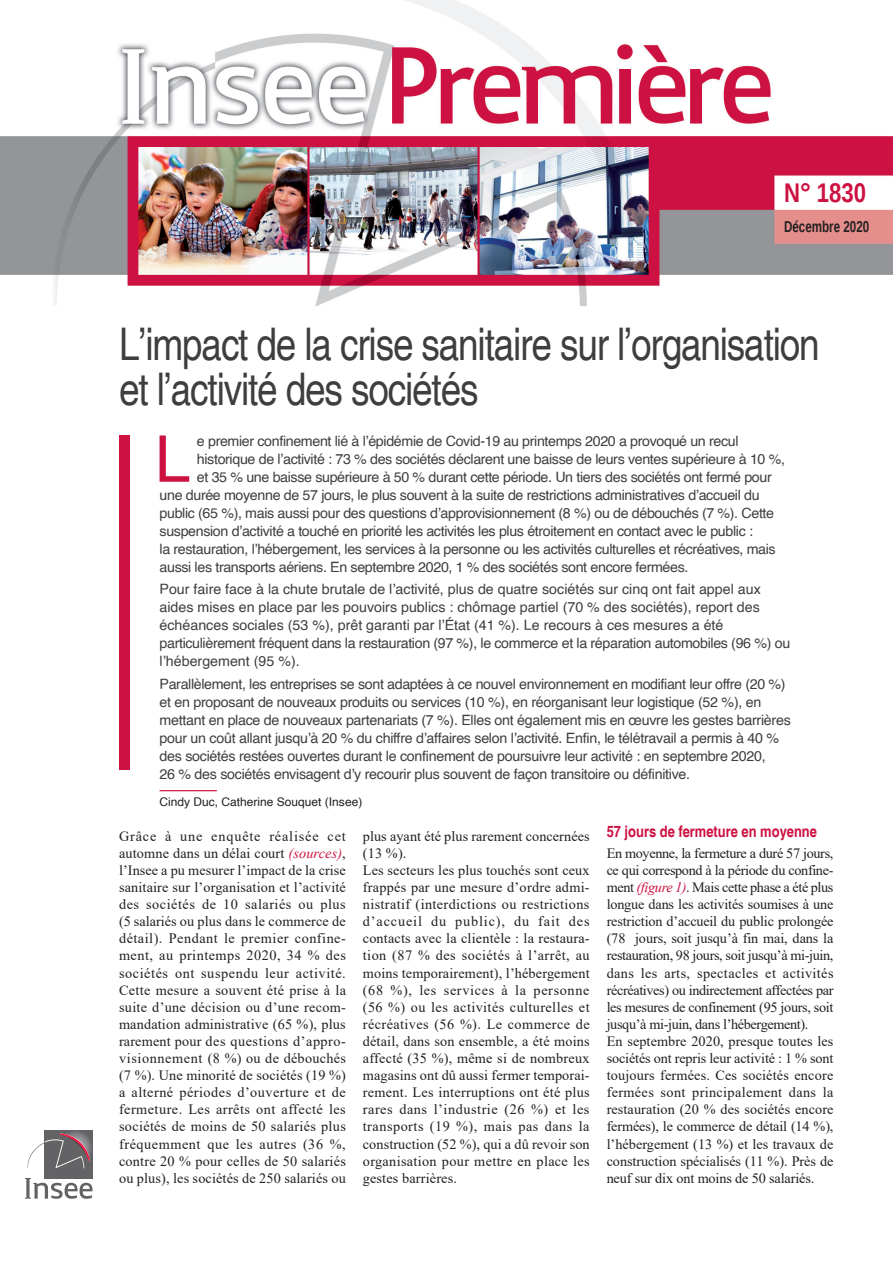
<style>
.page{position:relative;width:893px;height:1263px;background:#fff}
.page>*{position:absolute;margin:0;border:0;box-sizing:border-box;transform-origin:0 0}
.INSEE_Chapo_Lettrine{font:64.5px "Helvetica";color:#cd1141}
.INSEE_Texte_Titre{font:condensed 45px/45px "Helvetica";letter-spacing:-.025em;color:#3e3e3f}
.t1{font:700 27px "Liberation Sans Narrow";color:#cd1141}
.INSEE_InterNLig{font:700 condensed 15.75px "Helvetica";color:#cd1141}
.t2{font:700 15.75px "Liberation Sans Narrow";color:#231f20;scale:.9 1}
.INSEE_Body_texte{font:14.25px/17.1px "Times New Roman";letter-spacing:.005em;color:#231f20;text-align:justify}
.INSEE_Chapo_Lettrine-2{font:14.25px "Helvetica";letter-spacing:-.025em;color:#3e3e3f}
.INSEE_Chapo{font:14.25px/18px "Helvetica";letter-spacing:-.02em;color:#3e3e3f}
.INSEE_Chapo-2{font:14.25px/18px "Helvetica";color:#3e3e3f}
.INSEE_Auteur{font:12px "Helvetica";color:#231f20}
.s1{font-style:italic;color:#cd1141}
</style>
<div class="page">
<img style="left:45px;top:1131px;width:47px;height:2px">
<svg style="left:25px;top:1133px;width:68px;height:66px"></svg>
<img style="left:0;top:0;width:893px;height:307px">
<hr style="left:160px;top:790px;width:57px;height:1px;background:#cd1141">
<div style="left:119px;top:435px;width:11px;height:335px;background:#cd1141"></div>
<h3 class="t1" style="left:784px;top:174px;width:84px">N° 1830</h3>
<p class="t2" style="left:784px;top:216px;width:96px">Décembre 2020</p>
<p class="INSEE_Texte_Titre" style="left:119px;top:322px;width:702px">L’impact de la crise sanitaire sur l’organisation et l’activité des sociétés</p>
<p class="INSEE_Chapo_Lettrine" style="left:155px;top:409px;width:37px">L</p>
<p class="INSEE_Chapo_Lettrine-2" style="left:197px;top:430px;width:543px">e premier confinement lié à l’épidémie de Covid-19 au printemps 2020 a provoqué un recul</p>
<p class="INSEE_Chapo_Lettrine-2" style="left:197px;top:448px;width:590px">historique de l’activité : 73 % des sociétés déclarent une baisse de leurs ventes supérieure à 10 %,</p>
<p class="INSEE_Chapo_Lettrine-2" style="left:197px;top:466px;width:576px">et 35 % une baisse supérieure à 50 % durant cette période. Un tiers des sociétés ont fermé pour</p>
<p class="INSEE_Chapo_Lettrine-2" style="left:160px;top:484px;width:602px">une durée moyenne de 57 jours, le plus souvent à la suite de restrictions administratives d’accueil du</p>
<p class="INSEE_Chapo_Lettrine-2" style="left:160px;top:502px;width:616px">public (65 %), mais aussi pour des questions d’approvisionnement (8 %) ou de débouchés (7 %). Cette</p>
<p class="INSEE_Chapo_Lettrine-2" style="left:160px;top:520px;width:595px">suspension d’activité a touché en priorité les activités les plus étroitement en contact avec le public :</p>
<p class="INSEE_Chapo_Lettrine-2" style="left:160px;top:538px;width:618px">la restauration, l’hébergement, les services à la personne ou les activités culturelles et récréatives, mais</p>
<p class="INSEE_Chapo_Lettrine-2" style="left:160px;top:556px;width:530px">aussi les transports aériens. En septembre 2020, 1 % des sociétés sont encore fermées.</p>
<p class="INSEE_Chapo-2" style="left:160px;top:581px;width:632px">Pour faire face à la chute brutale de l’activité, plus de quatre sociétés sur cinq ont fait appel aux aides mises en place par les pouvoirs publics : chômage partiel (70 % des sociétés), report des échéances sociales (53 %), prêt garanti par l’État (41 %). Le recours à ces mesures a été particulièrement fréquent dans la restauration (97 %), le commerce et la réparation automobiles (96 %) ou l’hébergement (95 %).</p>
<p class="INSEE_Chapo" style="left:160px;top:675px;width:633px">Parallèlement, les entreprises se sont adaptées à ce nouvel environnement en modifiant leur offre (20 %) et en proposant de nouveaux produits ou services (10 %), en réorganisant leur logistique (52 %), en mettant en place de nouveaux partenariats (7 %). Elles ont également mis en œuvre les gestes barrières pour un coût allant jusqu’à 20 % du chiffre d’affaires selon l’activité. Enfin, le télétravail a permis à 40 % des sociétés restées ouvertes durant le confinement de poursuivre leur activité : en septembre 2020,<br>26 % des sociétés envisagent d’y recourir plus souvent de façon transitoire ou définitive.</p>
<p class="INSEE_Auteur" style="left:160px;top:793px;width:204px">Cindy Duc, Catherine Souquet (Insee)</p>
<p class="INSEE_Body_texte" style="left:119px;top:827px;width:228px">Grâce à une enquête réalisée cet automne dans un délai court <span class="s1">(sources)</span>, l’Insee a pu mesurer l’impact de la crise sanitaire sur l’organisation et l’activité des sociétés de 10 salariés ou plus (5 salariés ou plus dans le commerce de détail). Pendant le premier confine&shy;ment, au printemps 2020, 34 % des sociétés ont suspendu leur activité.<br>Cette mesure a souvent été prise à la suite d’une décision ou d’une recom&shy;mandation administrative (65 %), plus rarement pour des questions d’appro&shy;visionnement (8 %) ou de débouchés (7 %). Une minorité de sociétés (19 %) a alterné périodes d’ouverture et de fermeture. Les arrêts ont affecté les sociétés de moins de 50 salariés plus fréquemment que les autres (36 %, contre 20 % pour celles de 50 salariés ou plus), les sociétés de 250 salariés ou</p>
<p class="INSEE_Body_texte" style="left:363px;top:827px;width:228px">plus ayant été plus rarement concernées (13 %).</p>
<p class="INSEE_InterNLig" style="left:607px;top:822px;width:212px">57 jours de fermeture en moyenne</p>
<p class="INSEE_Body_texte" style="left:607px;top:844px;width:228px">En moyenne, la fermeture a duré 57 jours, ce qui correspond à la période du confine&shy;ment <span class="s1">(figure 1)</span>. Mais cette phase a été plus longue dans les activités soumises à une restriction d’accueil du public prolongée (78 jours, soit jusqu’à fin mai, dans la restauration, 98 jours, soit jusqu’à mi-juin, dans les arts, spectacles et activités récréatives) ou indirectement affectées par les mesures de confinement (95 jours, soit jusqu’à mi-juin, dans l’hébergement).</p>
<p class="INSEE_Body_texte" style="left:607px;top:1032px;width:228px">En septembre 2020, presque toutes les sociétés ont repris leur activité : 1 % sont toujours fermées. Ces sociétés encore fermées sont principalement dans la restauration (20 % des sociétés encore fermées), le commerce de détail (14 %), l’hébergement (13 %) et les travaux de construction spécialisés (11 %). Près de neuf sur dix ont moins de 50 salariés.</p>
<p class="INSEE_Body_texte" style="left:363px;top:861px;width:228px">Les secteurs les plus touchés sont ceux frappés par une mesure d’ordre admi&shy;nistratif (interdictions ou restrictions d’accueil du public), du fait des contacts avec la clientèle : la restaura&shy;tion (87 % des sociétés à l’arrêt, au moins temporairement), l’hébergement (68 %), les services à la personne (56 %) ou les activités culturelles et récréatives (56 %). Le commerce de détail, dans son ensemble, a été moins affecté (35 %), même si de nombreux magasins ont dû aussi fermer temporai&shy;rement. Les interruptions ont été plus rares dans l’industrie (26 %) et les transports (19 %), mais pas dans la construction (52 %), qui a dû revoir son organisation pour mettre en place les gestes barrières.</p>
</div>
